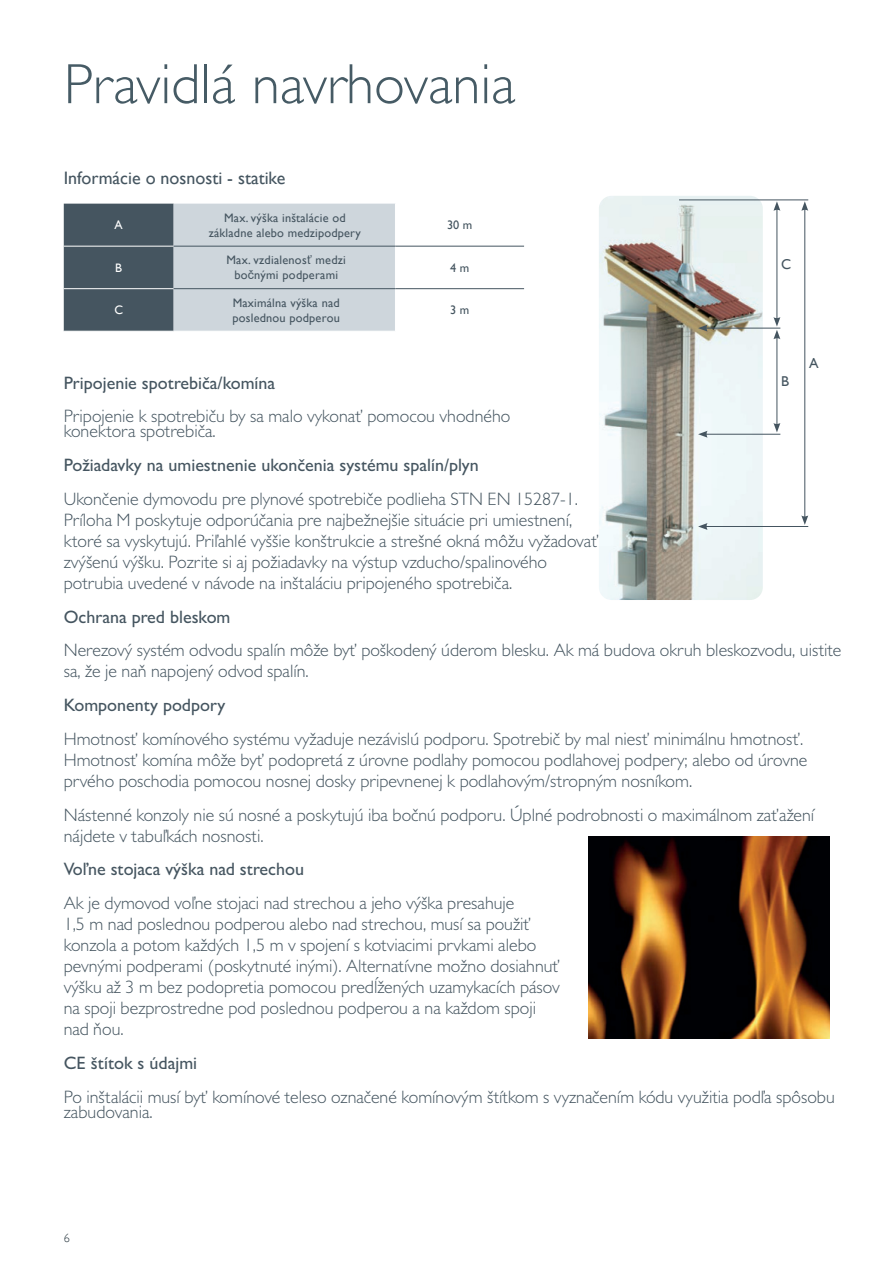
<style>
.page{position:relative;width:893px;height:1263px;background:#fff}
.page>*{position:absolute;margin:0;border:0;box-sizing:border-box;transform-origin:0 0}
.t1{font:300 57px "Gill Alt One";color:#465b65}
.t2{font:300 18px/21px "Gill Sans MT Pro";color:#455560}
.t3{font:500 18px "Gill Sans MT Pro";color:#455560}
.t4{font:18px "Gill Alt One";color:#455560}
.t5{font:14.25px "Gill Alt One";color:#455560}
.t6{font:12.3px/15px "Gill Alt One";letter-spacing:.015em;color:#455560;text-align:center}
.t7{font:12.3px "Gill Alt One";color:#fff}
.t8{font:300 12px "Gill Alt One";color:#24333c}
.s1{font-family:"Arial"}
</style>
<div class="page">
<img style="left:588px;top:837px;width:241px;height:201px">
<svg style="left:64px;top:204px;width:460px;height:127px"></svg>
<hr style="left:395px;top:204px;width:1px;height:42px;background:#fff">
<hr style="left:395px;top:246px;width:1px;height:42px;background:#fff">
<hr style="left:395px;top:289px;width:1px;height:42px;background:#fff">
<hr style="left:64px;top:246px;width:110px;height:1px;background:#fff">
<hr style="left:174px;top:246px;width:221px;height:1px;background:#455560">
<hr style="left:395px;top:246px;width:129px;height:1px;background:#455560">
<hr style="left:64px;top:288px;width:110px;height:1px;background:#fff">
<hr style="left:174px;top:288px;width:221px;height:1px;background:#455560">
<hr style="left:395px;top:288px;width:129px;height:1px;background:#455560">
<img style="left:599px;top:196px;width:164px;height:404px;border-radius:13px">
<hr style="left:776px;top:208px;width:1px;height:111px;background:#455560">
<svg style="left:773px;top:201px;width:7px;height:10px"></svg>
<hr style="left:705px;top:328px;width:75px;height:1px;background:#455560">
<svg style="left:698px;top:325px;width:10px;height:7px"></svg>
<hr style="left:804px;top:208px;width:1px;height:310px;background:#455560">
<svg style="left:801px;top:201px;width:7px;height:10px"></svg>
<svg style="left:801px;top:515px;width:7px;height:10px"></svg>
<hr style="left:679px;top:200px;width:129px;height:1px;background:#455560">
<hr style="left:705px;top:434px;width:75px;height:1px;background:#455560">
<svg style="left:698px;top:431px;width:10px;height:7px"></svg>
<hr style="left:705px;top:526px;width:103px;height:1px;background:#455560">
<svg style="left:698px;top:523px;width:10px;height:7px"></svg>
<hr style="left:776px;top:337px;width:1px;height:88px;background:#455560">
<svg style="left:773px;top:317px;width:7px;height:22px"></svg>
<svg style="left:773px;top:423px;width:7px;height:9px"></svg>
<h1 class="t1" style="left:64px;top:64px;width:453px">Pravidlá navrhovania</h1>
<p class="t4" style="left:64px;top:171px;width:223px">Informácie o nosnosti - statike</p>
<p class="t7" style="left:115px;top:221px;width:10px">A</p>
<p class="t6" style="left:209px;top:211px;width:154px">Max. výška inštalácie od základne alebo medzipodpery</p>
<p class="t6" style="left:447px;top:219px;width:27px">30 m</p>
<p class="t7" style="left:115px;top:263px;width:8px">B</p>
<p class="t6" style="left:226px;top:254px;width:121px">Max. vzdialenos<span class="s1">ť</span> medzi bo<span class="s1">č</span>nými podperami</p>
<p class="t6" style="left:450px;top:261px;width:21px">4 m</p>
<p class="t7" style="left:114px;top:306px;width:10px">C</p>
<p class="t6" style="left:233px;top:296px;width:109px;text-align:left">Maximálna výška nad poslednou podperou</p>
<p class="t6" style="left:450px;top:304px;width:21px">3 m</p>
<p class="t5" style="left:781px;top:259px;width:12px">C</p>
<p class="t5" style="left:809px;top:358px;width:11px">A</p>
<p class="t3" style="left:64px;top:376px;width:213px">Pripojenie spotrebiča/komína</p>
<p class="t2" style="left:64px;top:412px;width:448px;line-height:15px">Pripojenie k spotrebiču by sa malo vykonať pomocou vhodného konektora spotrebiča.</p>
<p class="t3" style="left:64px;top:459px;width:416px">Požiadavky na umiestnenie ukončenia systému spalín/plyn</p>
<p class="t2" style="left:64px;top:491px;width:536px">Ukončenie dymovodu pre plynové spotrebiče podlieha STN EN 15287-1.<br>Príloha M poskytuje odporúčania pre najbežnejšie situácie pri umiestnení, ktoré sa vyskytujú. Priľahlé vyššie konštrukcie a strešné okná môžu vyžadovať zvýšenú výšku. Pozrite si aj požiadavky na výstup vzducho/spalinového potrubia uvedené v návode na inštaláciu pripojeného spotrebiča.</p>
<p class="t3" style="left:64px;top:610px;width:168px">Ochrana pred bleskom</p>
<p class="t2" style="left:64px;top:643px;width:779px">Nerezový systém odvodu spalín môže byť poškodený úderom blesku. Ak má budova okruh bleskozvodu, uistite sa, že je naň napojený odvod spalín.</p>
<p class="t3" style="left:64px;top:699px;width:163px">Komponenty podpory</p>
<p class="t2" style="left:64px;top:731px;width:745px">Hmotnosť komínového systému vyžaduje nezávislú podporu. Spotrebič by mal niesť minimálnu hmotnosť.<br>Hmotnosť komína môže byť podopretá z úrovne podlahy pomocou podlahovej podpery; alebo od úrovne prvého poschodia pomocou nosnej dosky pripevnenej k podlahovým/stropným nosníkom.</p>
<p class="t2" style="left:64px;top:807px;width:752px">Nástenné konzoly nie sú nosné a poskytujú iba bočnú podporu. Úplné podrobnosti o maximálnom zaťažení nájdete v tabuľkách nosnosti.</p>
<p class="t3" style="left:64px;top:863px;width:242px">Voľne stojaca výška nad strechou</p>
<p class="t2" style="left:64px;top:895px;width:497px">Ak je dymovod voľne stojaci nad strechou a jeho výška presahuje<br>1,5 m nad poslednou podperou alebo nad strechou, musí sa použiť konzola a potom každých 1,5 m v spojení s kotviacimi prvkami alebo pevnými podperami (poskytnuté inými). Alternatívne možno dosiahnuť výšku až 3 m bez podopretia pomocou predĺžených uzamykacích pásov na spoji bezprostredne pod poslednou podperou a na každom spoji nad ňou.</p>
<p class="t3" style="left:64px;top:1057px;width:135px">CE štítok s údajmi</p>
<p class="t2" style="left:64px;top:1092px;width:773px;line-height:15px">Po inštalácii musí byť komínové teleso označené komínovým štítkom s vyznačením kódu využitia podľa spôsobu zabudovania.</p>
<p class="t5" style="left:781px;top:376px;width:10px">B</p>
<p class="t8" style="left:64px;top:1233px;width:7px">6</p>
</div>
